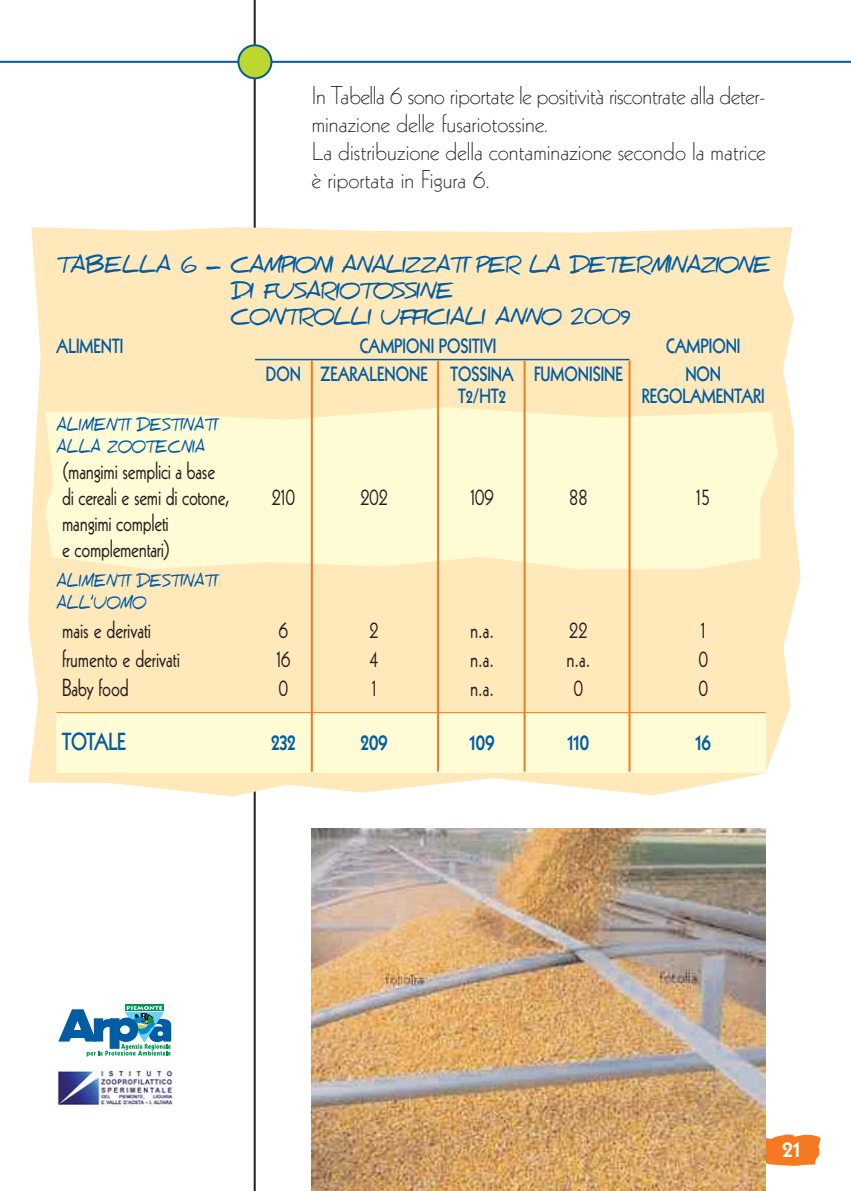
<style>
.page{position:relative;width:851px;height:1191px;background:#fff}
.page>*{position:absolute;margin:0;border:0;box-sizing:border-box;transform-origin:0 0}
.t1{font:300 25px/28px "Kabel";color:#231f20}
.t2{font:24px/26px "Kabel";letter-spacing:-.015em;color:#231f20;scale:.8 1}
.t3{font:800 24px "Kabel";letter-spacing:-.02em;color:#005ca3;scale:.8 1}
.t4{font:800 24px "Kabel";color:#fff}
.t5{font:700 22px/26px "Daniel";letter-spacing:-.03em;color:#005ca3;scale:.86 1}
.t6{font:800 20px "Kabel";color:#005ca3;scale:.8 1}
.t7{font:700 17px/22px "Daniel";color:#005ca3;scale:.75 1}
</style>
<div class="page">
<hr style="left:254px;top:0;width:2px;height:1191px;background:#231f20">
<svg style="left:28px;top:227px;width:772px;height:569px;background:#feeabe"></svg>
<svg style="left:45px;top:407px;width:733px;height:162px;background:#fff9d2"></svg>
<div style="left:56px;top:713px;width:709px;height:59px;background:#fffbd5"></div>
<hr style="left:255px;top:359px;width:374px;height:1px;background:#005ca3">
<hr style="left:56px;top:712px;width:709px;height:1px;background:#f47920">
<hr style="left:0;top:61px;width:850px;height:2px;background:#005ca3">
<svg style="left:237px;top:44px;width:35px;height:35px"></svg>
<svg style="left:765px;top:1134px;width:55px;height:31px;background:#f48637"></svg>
<hr style="left:311px;top:360px;width:2px;height:411px;background:#f47920">
<hr style="left:437px;top:360px;width:2px;height:411px;background:#f47920">
<hr style="left:523px;top:360px;width:2px;height:411px;background:#f47920">
<hr style="left:628px;top:360px;width:2px;height:411px;background:#f47920">
<img style="left:312px;top:828px;width:453px;height:363px">
<div style="left:125px;top:1004px;width:38px;height:7px;background:#009855"></div>
<svg style="left:58px;top:1006px;width:113px;height:50px"></svg>
<img style="left:56px;top:1070px;width:119px;height:36px">
<p class="t1" style="left:312px;top:82px;width:455px">In Tabella 6 sono riportate le positività riscontrate alla deter&shy;minazione delle fusariotossine.<br>La distribuzione della contaminazione secondo la matrice è riportata in Figura 6.</p>
<p class="t5" style="left:230px;top:253px;width:630px;text-indent:-174px">TABELLA 6 – CAMPIONI ANALIZZATI PER LA DETERMINAZIONE<br>DI FUSARIOTOSSINE<br>CONTROLLI UFFICIALI ANNO 2009</p>
<p class="t6" style="left:56px;top:339px;width:85px">ALIMENTI</p>
<p class="t6" style="left:360px;top:339px;width:172px">CAMPIONI POSITIVI</p>
<p class="t6" style="left:666px;top:339px;width:94px">CAMPIONI</p>
<p class="t6" style="left:266px;top:366px;width:448px">DON ZEARALENONE TOSSINA FUMONISINE</p>
<p class="t6" style="left:685px;top:366px;width:46px">NON</p>
<p class="t6" style="left:458px;top:388px;width:61px">T2/HT2</p>
<p class="t6" style="left:641px;top:388px;width:155px">REGOLAMENTARI</p>
<p class="t7" style="left:56px;top:414px;width:215px">ALIMENTI DESTINATI<br>ALLA ZOOTECNIA</p>
<p class="t2" style="left:62px;top:458px;width:211px">(mangimi semplici a base di cereali e semi di cotone,</p>
<p class="t2" style="left:272px;top:484px;width:31px">210</p>
<p class="t2" style="left:360px;top:484px;width:36px">202</p>
<p class="t2" style="left:470px;top:484px;width:31px">109</p>
<p class="t2" style="left:569px;top:484px;width:24px">88</p>
<p class="t2" style="left:696px;top:484px;width:19px">15</p>
<p class="t2" style="left:62px;top:510px;width:136px">mangimi completi e complementari)</p>
<p class="t7" style="left:56px;top:570px;width:215px">ALIMENTI DESTINATI<br>ALL’UOMO</p>
<p class="t2" style="left:62px;top:618px;width:113px">mais e derivati</p>
<p class="t2" style="left:279px;top:618px;width:13px">6</p>
<p class="t2" style="left:369px;top:618px;width:13px">2</p>
<p class="t2" style="left:470px;top:618px;width:31px">n.a.</p>
<p class="t2" style="left:569px;top:618px;width:24px">22</p>
<p class="t2" style="left:700px;top:618px;width:8px">1</p>
<p class="t2" style="left:62px;top:647px;width:149px">frumento e derivati</p>
<p class="t2" style="left:276px;top:647px;width:19px">16</p>
<p class="t2" style="left:369px;top:647px;width:13px">4</p>
<p class="t2" style="left:470px;top:647px;width:31px">n.a.</p>
<p class="t2" style="left:566px;top:647px;width:31px">n.a.</p>
<p class="t2" style="left:698px;top:647px;width:13px">0</p>
<p class="t2" style="left:62px;top:675px;width:85px">Baby food</p>
<p class="t2" style="left:279px;top:675px;width:13px">0</p>
<p class="t2" style="left:371px;top:675px;width:8px">1</p>
<p class="t2" style="left:470px;top:675px;width:31px">n.a.</p>
<p class="t2" style="left:573px;top:675px;width:13px">0</p>
<p class="t2" style="left:698px;top:675px;width:13px">0</p>
<p class="t3" style="left:62px;top:733px;width:81px">TOTALE</p>
<p class="t3" style="left:271px;top:733px;width:32px">232</p>
<p class="t3" style="left:360px;top:733px;width:36px">209</p>
<p class="t3" style="left:469px;top:733px;width:33px">109</p>
<p class="t3" style="left:567px;top:733px;width:29px">110</p>
<p class="t3" style="left:695px;top:733px;width:21px">16</p>
<p class="t4" style="left:782px;top:1139px;width:20px">21</p>
</div>
